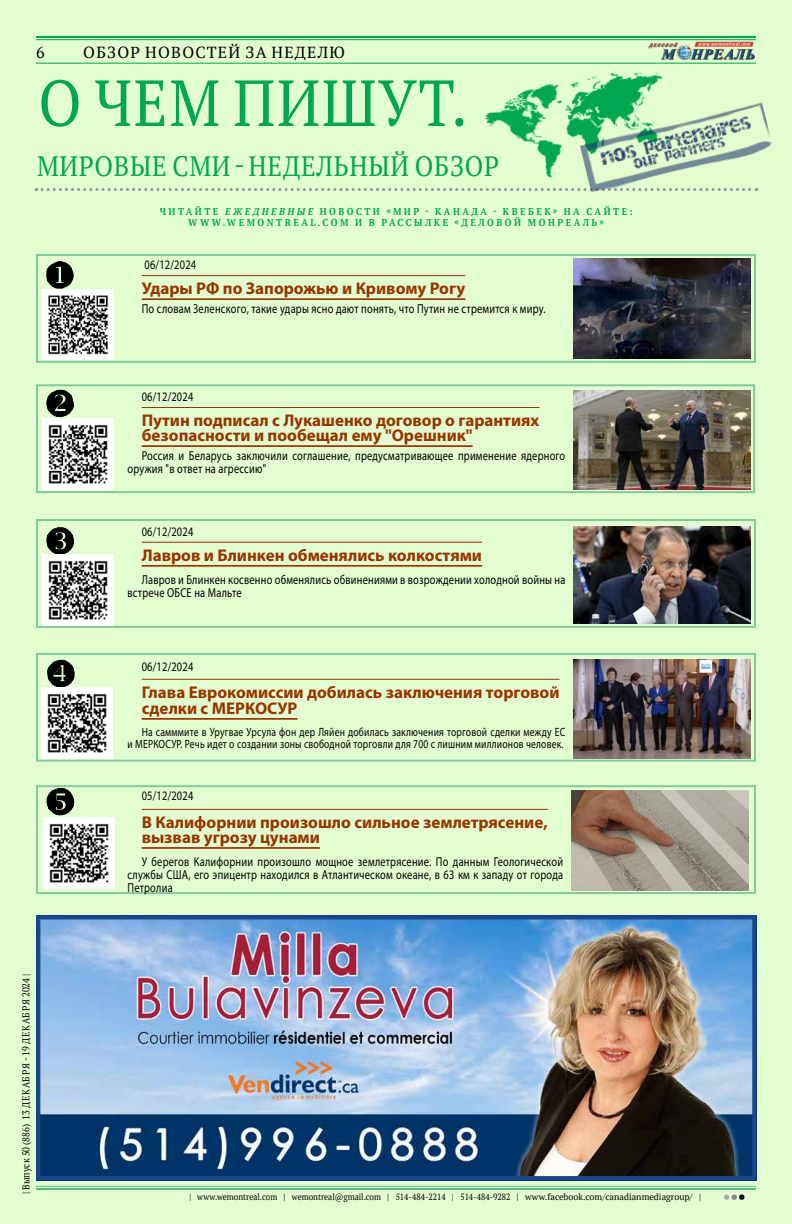
<style>
.page{position:relative;width:792px;height:1224px;background:#e2fdcf}
.page>*{position:absolute;margin:0;border:0;box-sizing:border-box;transform-origin:0 0}
.t1{font:65px "PT Serif";letter-spacing:.03em;color:#00a651;scale:.9 1}
.t2{font:28px "PT Serif";letter-spacing:.03em;color:#00a651;scale:.9 1}
.t3{font:700 17px/15px "Myriad Pro";color:#930}
.t4{font:16px "PT Serif";letter-spacing:.08em;color:#000}
.t5{font:13px/13px "Myriad Pro";letter-spacing:.02em;color:#000;scale:.8 1}
.t6{font:12px/12px "Myriad Pro";letter-spacing:.02em;color:#000;text-align:right;scale:.8 1}
.t7{font:700 10px/11px "PT Serif";letter-spacing:.28em;color:#00a651;text-align:center;scale:.9 1}
.t8{font:10px "PT Serif";letter-spacing:.03em;color:#000;scale:.9 1}
.t9{font:9px "PT Serif";color:#000;scale:.9 1}
.s1{font-style:italic}
</style>
<div class="page">
<img style="left:648px;top:41px;width:107px;height:20px">
<hr style="left:36px;top:63px;width:720px;height:1px;background:#00a651">
<hr style="left:36px;top:1186px;width:720px;height:1px;background:#57bd84">
<hr style="left:36px;top:1188px;width:720px;height:2px;background:#57bd84">
<hr style="left:36px;top:36px;width:720px;height:2px;background:#00a651">
<hr style="left:36px;top:39px;width:720px;height:1px;background:#00a651">
<svg style="left:724px;top:1194px;width:20px;height:6px"></svg>
<svg style="left:36px;top:188px;width:441px;height:3px"></svg>
<img style="left:479px;top:56px;width:205px;height:135px">
<img style="left:580px;top:101px;width:192px;height:92px">
<div style="left:36px;top:254px;width:720px;height:109px;border:2px solid #82ca9c"></div>
<hr style="left:142px;top:275px;width:323px;height:1px;background:#930">
<hr style="left:142px;top:299px;width:323px;height:1px;background:#930">
<svg style="left:46px;top:261px;width:28px;height:28px"></svg>
<div style="left:36px;top:384px;width:719px;height:109px;border:2px solid #82ca9c"></div>
<hr style="left:142px;top:407px;width:397px;height:1px;background:#930">
<hr style="left:142px;top:446px;width:331px;height:1px;background:#930">
<svg style="left:46px;top:390px;width:28px;height:27px"></svg>
<div style="left:36px;top:519px;width:720px;height:109px;border:2px solid #82ca9c"></div>
<hr style="left:142px;top:542px;width:340px;height:1px;background:#930">
<hr style="left:142px;top:565px;width:340px;height:1px;background:#930">
<hr style="left:142px;top:566px;width:340px;height:1px;background:#930">
<svg style="left:46px;top:527px;width:28px;height:27px"></svg>
<div style="left:36px;top:653px;width:720px;height:109px;border:2px solid #82ca9c"></div>
<hr style="left:142px;top:679px;width:418px;height:1px;background:#930">
<hr style="left:142px;top:718px;width:155px;height:1px;background:#930">
<hr style="left:142px;top:719px;width:155px;height:1px;background:#930">
<svg style="left:47px;top:660px;width:28px;height:27px"></svg>
<div style="left:36px;top:785px;width:720px;height:109px;border:2px solid #82ca9c"></div>
<hr style="left:142px;top:809px;width:406px;height:1px;background:#930">
<hr style="left:142px;top:847px;width:178px;height:1px;background:#930">
<hr style="left:142px;top:848px;width:178px;height:1px;background:#930">
<svg style="left:47px;top:788px;width:27px;height:27px"></svg>
<img style="left:41px;top:920px;width:710px;height:255px">
<div style="left:36px;top:915px;width:720px;height:265px;border:4px solid #1a468b"></div>
<img style="left:43px;top:289px;width:70px;height:71px">
<img style="left:574px;top:259px;width:177px;height:99px">
<img style="left:42px;top:419px;width:71px;height:71px">
<img style="left:574px;top:390px;width:177px;height:99px">
<img style="left:574px;top:526px;width:177px;height:97px">
<img style="left:42px;top:554px;width:71px;height:71px">
<img style="left:574px;top:659px;width:176px;height:99px">
<img style="left:42px;top:687px;width:71px;height:71px">
<img style="left:572px;top:791px;width:176px;height:99px">
<img style="left:44px;top:818px;width:71px;height:71px">
<p class="t4" style="left:36px;top:42px;width:10px">6</p>
<p class="t4" style="left:83px;top:42px;width:263px">ОБЗОР НОВОСТЕЙ ЗА НЕДЕЛЮ</p>
<h1 class="t1" style="left:38px;top:61px;width:478px">О ЧЕМ ПИШУТ.</h1>
<h2 class="t2" style="left:37px;top:148px;width:515px">МИРОВЫЕ СМИ - НЕДЕЛЬНЫЙ ОБЗОР</h2>
<p class="t7" style="left:160px;top:205px;width:527px">ЧИТАЙТЕ <span class="s1">ЕЖЕДНЕВНЫЕ</span> НОВОСТИ «МИР - КАНАДА - КВЕБЕК» НА САЙТЕ:<br>WWW.WEMONTREAL.COM И В РАССЫЛКЕ «ДЕЛОВОЙ МОНРЕАЛЬ»</p>
<p class="t5" style="left:145px;top:258px;width:66px">06/12/2024</p>
<h3 class="t3" style="left:142px;top:280px;width:325px">Удары РФ по Запорожью и Кривому Рогу</h3>
<p class="t5" style="left:142px;top:302px;width:506px">По словам Зеленского, такие удары ясно дают понять, что Путин не стремится к миру.</p>
<p class="t5" style="left:142px;top:390px;width:66px">06/12/2024</p>
<h3 class="t3" style="left:142px;top:412px;width:399px">Путин подписал с Лукашенко договор о гарантиях безопасности и пообещал ему "Орешник"</h3>
<p class="t5" style="left:128px;top:449px;width:549px;text-indent:14px">Россия и Беларусь заключили соглашение, предусматривающее применение ядерного оружия "в ответ на агрессию"</p>
<p class="t5" style="left:142px;top:525px;width:66px">06/12/2024</p>
<h3 class="t3" style="left:142px;top:547px;width:342px">Лавров и Блинкен обменялись колкостями</h3>
<p class="t5" style="left:128px;top:573px;width:549px;text-indent:14px">Лавров и Блинкен косвенно обменялись обвинениями в возрождении холодной войны на встрече ОБСЕ на Мальте</p>
<p class="t5" style="left:142px;top:660px;width:66px">06/12/2024</p>
<h3 class="t3" style="left:142px;top:684px;width:419px;line-height:16px">Глава Еврокомиссии добилась заключения торговой сделки с МЕРКОСУР</h3>
<p class="t6" style="left:128px;top:725px;width:549px">На самммите в Уругвае Урсула фон дер Ляйен добилась заключения торговой сделки между ЕС<br>и МЕРКОСУР. Речь идет о создании зоны свободной торговли для 700 с лишним миллионов человек.</p>
<p class="t8" style="left:20px;top:1194px;width:247px;rotate:-90deg">| Выпуск 50 (886) 13 ДЕКАБРЯ - 19 ДЕКАБРЯ 2024 |</p>
<p class="t5" style="left:142px;top:789px;width:66px">05/12/2024</p>
<h3 class="t3" style="left:142px;top:814px;width:408px">В Калифорнии произошло сильное землетрясение, вызвав угрозу цунами</h3>
<p class="t5" style="left:128px;top:855px;width:546px;text-align:justify;text-indent:14px">У берегов Калифорнии произошло мощное землетрясение. По данным Геологической службы США, его эпицентр находился в Атлантическом океане, в 63 км к западу от города Петролиа</p>
<p class="t9" style="left:190px;top:1191px;width:570px">| www.wemontreal.com | wemontreal@gmail.com | 514-484-2214 | 514-484-9282 | www.facebook.com/canadianmediagroup/ |</p>
</div>
